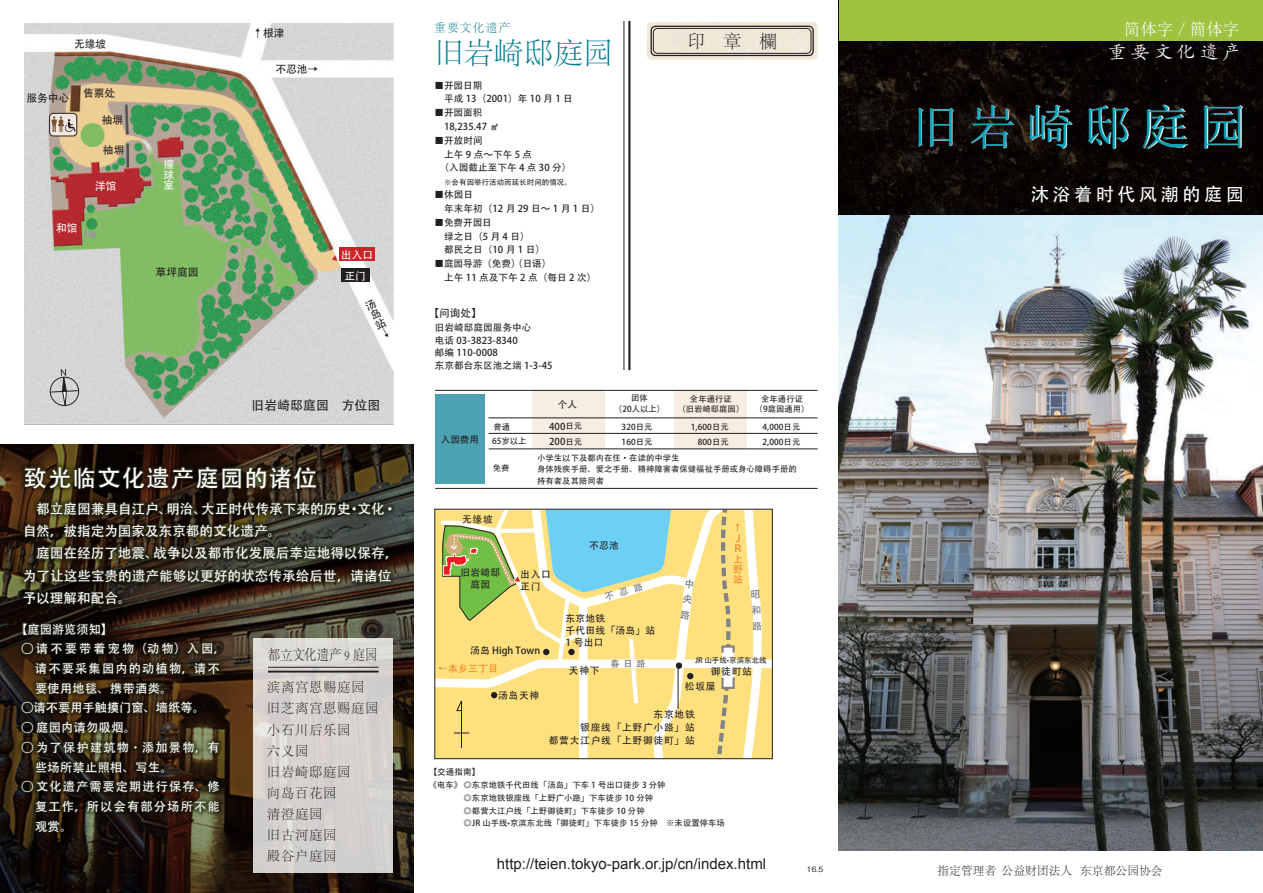
<style>
.page{position:relative;width:1263px;height:893px;background:#fff}
.page>*{position:absolute;margin:0;border:0;box-sizing:border-box;transform-origin:0 0}
.t1{font:47.85px "N Sim Sun";letter-spacing:.2em;color:#00a2ba}
.t2{font:300 29.7px "Adobe Song Std";color:#007b91}
.t3{font:23.4px "Adobe Heiti Std";letter-spacing:.05em;color:#fff}
.t4{font:19.2px "Adobe Kaiti Std";letter-spacing:.2em;color:#fff}
.t5{font:18px "Adobe Heiti Std";letter-spacing:.2em;color:#fff}
.t6{font:300 18px "Adobe Song Std";color:#231f20}
.t7{font:16.5px "N Sim Sun";color:#fff}
.t8{font:15px "Arial";color:#231f20}
.t9{font:300 14.4px "Adobe Song Std";color:#231f20;scale:.85 1}
.t10{font:13.65px/22.4px "Adobe Heiti Std";color:#fff}
.t11{font:300 13.35px/21px "Adobe Song Std";letter-spacing:.05em;color:#231f20}
.t12{font:12.75px "Adobe Heiti Std";letter-spacing:.01em;color:#231f20}
.t13{font:12.15px/19.6px "Adobe Heiti Std";letter-spacing:.09em;color:#fff}
.t14{font:12.15px "Adobe Heiti Std";color:#fff}
.t15{font:12.15px "Adobe Heiti Std";letter-spacing:.025em;color:#fff}
.t16{font:300 11.7px "Adobe Song Std";letter-spacing:.01em;color:#231f20}
.t17{font:300 11.7px "Adobe Song Std";letter-spacing:.1em;color:#007b91}
.t18{font:10.8px "Adobe Heiti Std";color:#231f20}
.t19{font:10.8px/10.8px "Adobe Heiti Std";color:#fff;text-align:justify}
.t20{font:10.65px "Adobe Heiti Std";color:#231f20}
.t21{font:9.75px/12px "Adobe Heiti Std";letter-spacing:.075em;color:#231f20}
.t22{font:9.75px/12px "Adobe Heiti Std";letter-spacing:.025em;color:#231f20}
.t23{font:9.75px/10.2px "Adobe Heiti Std";letter-spacing:.025em;color:#f58220}
.t24{font:9.75px "Adobe Heiti Std";color:#231f20}
.t25{font:9.6px/13.8px "Adobe Heiti Std";letter-spacing:.01em;color:#231f20}
.t26{font:9px "Adobe Heiti Std";color:#6c6d70}
.t27{font:8.55px "Adobe Heiti Std";color:#231f20}
.t28{font:8.25px/12.8px "Adobe Heiti Std";letter-spacing:.01em;color:#231f20}
.t29{font:7.5px "Adobe Heiti Std";letter-spacing:.01em;color:#231f20}
.t30{font:500 7.5px "Gothic BBB Pro";color:#231f20}
.s1{font-family:"Shuei M Go Std L"}
.s2{font-family:"Koz Go Pro"}
</style>
<div class="page">
<img style="left:839px;top:215px;width:424px;height:635px">
<svg style="left:0;top:445px;width:413px;height:448px"></svg>
<img style="left:24px;top:23px;width:369px;height:402px">
<img style="left:647px;top:22px;width:170px;height:38px">
<svg style="left:650px;top:25px;width:164px;height:32px"></svg>
<div style="left:653px;top:28px;width:158px;height:26px;border:1px solid #231f20;border-radius:4px"></div>
<div style="left:341px;top:268px;width:28px;height:14px;background:#231f20"></div>
<div style="left:532px;top:390px;width:72px;height:59px;background:#f6eee2"></div>
<div style="left:674px;top:390px;width:72px;height:59px;background:#f6eee2"></div>
<div style="left:435px;top:395px;width:49px;height:89px;background:#4da2b2"></div>
<img style="left:839px;top:40px;width:424px;height:175px">
<hr style="left:435px;top:488px;width:383px;height:1px;background:#231f20">
<hr style="left:489px;top:449px;width:329px;height:1px;background:#231f20">
<hr style="left:628px;top:21px;width:2px;height:349px;background:#231f20">
<hr style="left:624px;top:21px;width:1px;height:349px;background:#231f20">
<hr style="left:435px;top:390px;width:382px;height:1px;background:#231f20">
<hr style="left:488px;top:418px;width:329px;height:1px;background:#231f20">
<hr style="left:488px;top:433px;width:329px;height:1px;background:#231f20">
<svg style="left:50px;top:369px;width:29px;height:37px"></svg>
<div style="left:339px;top:248px;width:36px;height:13px;background:#ce232a"></div>
<svg style="left:332px;top:255px;width:5px;height:6px"></svg>
<img style="left:911px;top:102px;width:346px;height:50px">
<div style="left:839px;top:0;width:424px;height:40px;background:#9dc340"></div>
<svg style="left:253px;top:638px;width:140px;height:235px;fill:#d6d1cf"></svg>
<hr style="left:268px;top:667px;width:111px;height:1px;background:#231f20">
<hr style="left:268px;top:671px;width:111px;height:1px;background:#231f20">
<div style="left:50px;top:113px;width:27px;height:23px;background:#f0e8e0;border-radius:4px"></div>
<div style="left:49px;top:113px;width:28px;height:23px;border:1px solid #231f20;border-radius:4px"></div>
<svg style="left:51px;top:116px;width:25px;height:16px"></svg>
<img style="left:17px;top:460px;width:382px;height:152px">
<img style="left:20px;top:464px;width:375px;height:146px">
<img style="left:15px;top:616px;width:211px;height:277px">
<img style="left:19px;top:620px;width:204px;height:273px">
<svg style="left:364px;top:298px;width:26px;height:40px"></svg>
<svg style="left:435px;top:510px;width:337px;height:249px"></svg>
<h3 class="t18" style="left:74px;top:38px;width:34px">无缘坡</h3>
<h3 class="t18" style="left:26px;top:91px;width:44px">服务中心</h3>
<h3 class="t18" style="left:83px;top:87px;width:34px">售票处</h3>
<h3 class="t18" style="left:102px;top:113px;width:23px">袖塀</h3>
<h3 class="t18" style="left:103px;top:143px;width:23px">袖塀</h3>
<h3 class="t19" style="left:95px;top:180px;width:23px">洋馆</h3>
<h3 class="t19" style="left:56px;top:223px;width:23px">和馆</h3>
<h3 class="t19" style="left:163px;top:159px;width:12px">撞球室</h3>
<h3 class="t18" style="left:156px;top:265px;width:44px">草坪庭园</h3>
<h3 class="t18" style="left:252px;top:27px;width:34px">↑根津</h3>
<h3 class="t18" style="left:275px;top:62px;width:44px">不忍池→</h3>
<h3 class="t19" style="left:341px;top:250px;width:34px">出入口</h3>
<h3 class="t19" style="left:344px;top:270px;width:23px">正门</h3>
<h3 class="t12" style="left:252px;top:398px;width:130px">旧岩崎邸庭园　方位图</h3>
<h3 class="t3" style="left:23px;top:464px;width:295px">致光临文化遗产庭园的诸位</h3>
<h3 class="t10" style="left:201px;top:498px;width:151px">大正时代传承下来的历史</h3>
<h3 class="t10" style="left:23px;top:498px;width:151px">　都立庭园兼具自江户、</h3>
<h3 class="t10" style="left:23px;top:520px;width:260px">自然，被指定为国家及东京都的文化遗产。</h3>
<h3 class="t10" style="left:153px;top:543px;width:246px">战争以及都市化发展后幸运地得以保存，</h3>
<h3 class="t10" style="left:166px;top:498px;width:42px">明治、</h3>
<h3 class="t10" style="left:358px;top:498px;width:41px">文化·</h3>
<h3 class="t10" style="left:347px;top:498px;width:15px">·</h3>
<h3 class="t10" style="left:23px;top:543px;width:370px">　庭园在经历了地震、<br>为了让这些宝贵的遗产能够以更好的状态传承给后世，请诸位予以理解和配合。</h3>
<h3 class="t13" style="left:15px;top:620px;width:99px">【庭园游览须知【</h3>
<h3 class="t13" style="left:35px;top:639px;width:192px;text-indent:-13px">○请不要带着宠物（动物）入园，请不要采集园内的动植物，请不要使用地毯、携带酒类。</h3>
<h3 class="t14" style="left:22px;top:701px;width:185px">○请不要用手触摸门窗、墙纸等。</h3>
<h3 class="t15" style="left:22px;top:720px;width:116px">○ 庭园内请勿吸烟。</h3>
<h3 class="t13" style="left:35px;top:738px;width:186px;text-indent:-14px">○为了保护建筑物<span class="s1">・</span>添加景物，有些场所禁止照相、写生。</h3>
<h3 class="t13" style="left:35px;top:777px;width:186px;text-align:justify;text-indent:-13px">○ 文化遗产需要定期进行保存、修复工作，所以会有部分场所不能观赏。</h3>
<h3 class="t9" style="left:268px;top:647px;width:130px">都立文化遗产 9 庭园</h3>
<h3 class="t11" style="left:267px;top:678px;width:113px">滨离宫恩赐庭园旧芝离宫恩赐庭园小石川后乐园<br>六义园<br>旧岩崎邸庭园<br>向岛百花园<br>清澄庭园<br>旧古河庭园<br>殿谷户庭园</h3>
<h3 class="t17" style="left:434px;top:21px;width:78px">重要文化遗产</h3>
<h2 class="t2" style="left:434px;top:37px;width:180px">旧岩崎邸庭园</h2>
<p class="t25" style="left:444px;top:78px;width:130px;text-indent:-10px">■开园日期<br>平成 13（2001）年 10 月 1 日</p>
<p class="t25" style="left:444px;top:106px;width:57px;text-indent:-10px">■开园面积<br>18,235.47 ㎡</p>
<p class="t25" style="left:434px;top:134px;width:139px">■开放时间<br>　上午 9 点～下午 5 点<br>　（入园截止至下午 4 点 30 分(</p>
<p class="t29" style="left:444px;top:177px;width:129px">※会有因举行活动而延长时间的情况。</p>
<p class="t25" style="left:444px;top:188px;width:157px;text-indent:-10px">■休园日<br>年末年初（12 月 29 日～ 1 月 1 日(</p>
<p class="t25" style="left:434px;top:216px;width:59px">■免费开园日</p>
<p class="t25" style="left:444px;top:229px;width:87px">绿之日（5 月 4 日(</p>
<p class="t25" style="left:434px;top:243px;width:112px">　都民之日（10 月 1 日(</p>
<p class="t25" style="left:434px;top:257px;width:163px">■庭园导游（免费）（日语(<br>　上午 11 点及下午 2 点（每日 2 次(</p>
<p class="t20" style="left:428px;top:306px;width:55px">【问询处【</p>
<p class="t25" style="left:435px;top:321px;width:119px;line-height:12.8px">旧岩崎邸庭园服务中心<br>电话 03-3823-8340<br>邮编 110-0008<br>东京都台东区池之端 1-3-45</p>
<h3 class="t6" style="left:687px;top:31px;width:92px">印　章　欄</h3>
<p class="t25" style="left:441px;top:433px;width:40px">入园费用</p>
<p class="t28" style="left:493px;top:420px;width:18px">普通</p>
<p class="t28" style="left:492px;top:435px;width:36px">65岁以上</p>
<p class="t28" style="left:493px;top:462px;width:18px">免费</p>
<p class="t28" style="left:631px;top:392px;width:18px">团体</p>
<p class="t25" style="left:558px;top:398px;width:21px">个人</p>
<p class="t28" style="left:614px;top:403px;width:53px">（20人以上(</p>
<p class="t28" style="left:677px;top:394px;width:68px;line-height:10.4px;text-align:center">全年通行证<br>（旧岩崎邸庭园(</p>
<p class="t28" style="left:755px;top:394px;width:56px;line-height:10.4px;text-align:center">全年通行证（9庭园通用(</p>
<p class="t25" style="left:549px;top:419px;width:18px">400</p>
<p class="t28" style="left:565px;top:420px;width:18px">日元</p>
<p class="t25" style="left:549px;top:435px;width:18px">200</p>
<p class="t28" style="left:565px;top:435px;width:18px">日元</p>
<p class="t28" style="left:622px;top:419px;width:32px;line-height:15.5px">320日元<br>160日元</p>
<p class="t28" style="left:691px;top:419px;width:39px;line-height:15.5px;text-align:right">1,600日元<br>800日元</p>
<p class="t28" style="left:762px;top:419px;width:39px;line-height:15.5px">4,000日元<br>2,000日元</p>
<p class="t28" style="left:537px;top:452px;width:261px;line-height:11.7px">小学生以下及都内在住·在读的中学生<br>身体残疾手册、爱之手册、精神障害者保健福祉手册或身心障碍手册的持有者及其陪同者</p>
<p class="t21" style="left:462px;top:514px;width:32px">无缘坡</p>
<p class="t21" style="left:460px;top:566px;width:41px">旧岩崎邸　庭园</p>
<p class="t21" style="left:520px;top:568px;width:32px">出入口正门</p>
<p class="t24" style="left:470px;top:645px;width:71px">汤岛 High Town</p>
<p class="t23" style="left:448px;top:663px;width:51px">本乡三丁目</p>
<p class="t21" style="left:498px;top:690px;width:43px">汤岛天神</p>
<p class="t21" style="left:589px;top:539px;width:31px">不忍池</p>
<p class="t22" style="left:566px;top:612px;width:91px">东京地铁<br>千代田线「汤岛」站<br>1 号出口</p>
<p class="t21" style="left:569px;top:664px;width:32px">天神下</p>
<p class="t26" style="left:610px;top:658px;width:37px">春日路</p>
<p class="t23" style="left:733px;top:534px;width:11px">Ｊ<br>Ｒ上野站</p>
<p class="t29" style="left:695px;top:656px;width:73px">JR 山手线<span class="s2">•</span>京滨东北线</p>
<p class="t21" style="left:711px;top:665px;width:43px">御徒町站</p>
<p class="t21" style="left:685px;top:680px;width:32px">松坂屋</p>
<p class="t21" style="left:549px;top:709px;width:148px;line-height:12.8px;text-align:right">东京地铁<br>银座线「上野广小路」站<br>都营大江户线「上野御徒町」站</p>
<p class="t27" style="left:429px;top:766px;width:53px">【交通指南【</p>
<p class="t28" style="left:464px;top:779px;width:263px;text-indent:-35px">《电车《 ◎东京地铁千代田线「汤岛」下车 1 号出口徒步 3 分钟<br>◎东京地铁银座线「上野广小路」下车徒步 10 分钟<br>◎都营大江户线「上野御徒町」下车徒步 10 分钟<br>◎JR 山手线<span class="s2">•</span>京滨东北线「御徒町」下车徒步 15 分钟　※未设置停车场</p>
<h3 class="t8" style="left:497px;top:854px;width:271px">http://teien.tokyo-park.or j p. /cn/index.html</h3>
<p class="t30" style="left:807px;top:863px;width:18px">16.5</p>
<h3 class="t7" style="left:1124px;top:21px;width:117px">简体字／簡体字</h3>
<h3 class="t4" style="left:1107px;top:40px;width:135px">重要文化遗产</h3>
<h1 class="t1" style="left:911px;top:103px;width:336px">旧岩崎邸庭园</h1>
<h3 class="t5" style="left:1031px;top:183px;width:215px">沐浴着时代风潮的庭园</h3>
<h3 class="t16" style="left:937px;top:865px;width:136px">指定管理者公益财团法人</h3>
<h3 class="t16" style="left:1080px;top:865px;width:84px">东京都公园协会</h3>
</div>
